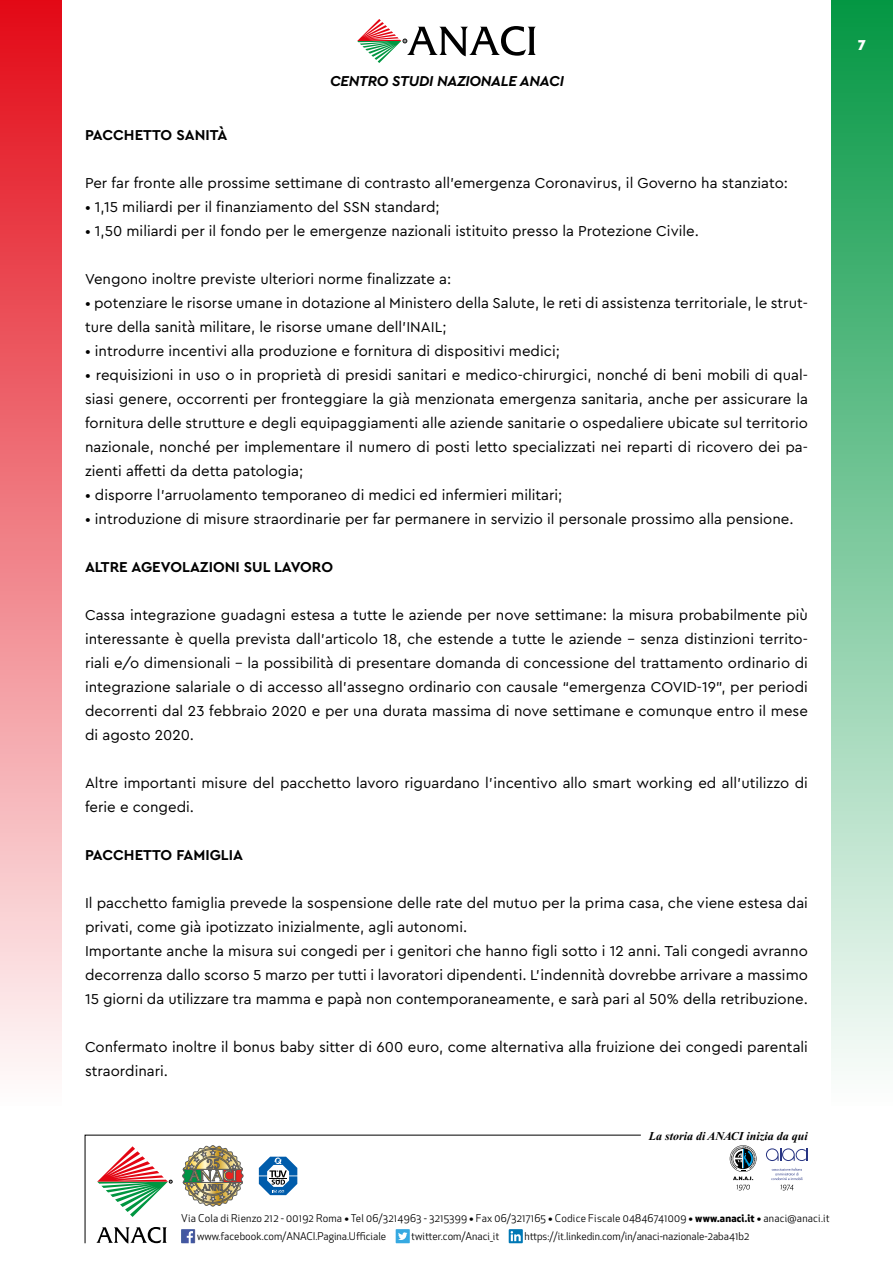
<style>
.page{position:relative;width:893px;height:1263px;background:#fff}
.page>*{position:absolute;margin:0;border:0;box-sizing:border-box;transform-origin:0 0}
.t1{font:15px/24px "Cera Pro";color:#000}
.t2{font:700 15px "Cera Pro";color:#000}
.t3{font:italic 700 15px "Cera Pro";letter-spacing:-.02em;color:#000}
.t4{font:900 15px "Cera Pro";color:#fff}
.t5{font:italic 700 12px "Times New Roman";color:#000}
.t6{font:10.5px/18px "Apex New";letter-spacing:.02em;color:#000}
.t7{font:10.5px "Apex New";color:#000}
.s1{font-family:"Cera Pro";font-weight:700;font-style:italic}
.s2{font-weight:700}
</style>
<div class="page">
<div style="left:0;top:0;width:62px;height:1106px;background:linear-gradient(to bottom,#e30916,#fefcfd)"></div>
<div style="left:831px;top:0;width:62px;height:1106px;background:linear-gradient(to bottom,#049743,#fdfefd)"></div>
<svg style="left:357px;top:19px;width:179px;height:44px"></svg>
<svg style="left:766px;top:1148px;width:42px;height:13px"></svg>
<svg style="left:730px;top:1145px;width:26px;height:45px"></svg>
<svg style="left:771px;top:1168px;width:32px;height:22px"></svg>
<svg style="left:85px;top:1135px;width:556px;height:108px"></svg>
<div style="left:396px;top:1229px;width:14px;height:14px;background:#36a9e1"></div>
<svg style="left:398px;top:1232px;width:9px;height:8px"></svg>
<img style="left:181px;top:1229px;width:14px;height:14px">
<svg style="left:509px;top:1229px;width:14px;height:14px"></svg>
<svg style="left:511px;top:1231px;width:10px;height:10px"></svg>
<img style="left:182px;top:1145px;width:61px;height:61px">
<svg style="left:259px;top:1157px;width:38px;height:38px"></svg>
<svg style="left:96px;top:1227px;width:71px;height:16px"></svg>
<svg style="left:97px;top:1146px;width:75px;height:71px"></svg>
<p class="t3" style="left:330px;top:71px;width:235px">CENTRO STUDI NAZIONALE ANACI</p>
<p class="t2" style="left:85px;top:125px;width:144px">PACCHETTO SANITÀ</p>
<p class="t1" style="left:85px;top:170px;width:705px">Per far fronte alle prossime settimane di contrasto all’emergenza Coronavirus, il Governo ha stanziato:</p>
<p class="t1" style="left:85px;top:194px;width:356px">• 1,15 miliardi per il finanziamento del SSN standard;</p>
<p class="t1" style="left:85px;top:218px;width:615px">• 1,50 miliardi per il fondo per le emergenze nazionali istituito presso la Protezione Civile.</p>
<p class="t1" style="left:85px;top:266px;width:368px">Vengono inoltre previste ulteriori norme finalizzate a:</p>
<p class="t1" style="left:85px;top:290px;width:724px">• potenziare le risorse umane in dotazione al Ministero della Salute, le reti di assistenza territoriale, le strut&shy;ture della sanità militare, le risorse umane dell’INAIL;</p>
<p class="t1" style="left:85px;top:338px;width:476px">• introdurre incentivi alla produzione e fornitura di dispositivi medici;</p>
<p class="t1" style="left:85px;top:362px;width:724px;text-align:justify">• requisizioni in uso o in proprietà di presidi sanitari e medico-chirurgici, nonché di beni mobili di qual&shy;siasi genere, occorrenti per fronteggiare la già menzionata emergenza sanitaria, anche per assicurare la fornitura delle strutture e degli equipaggiamenti alle aziende sanitarie o ospedaliere ubicate sul territorio nazionale, nonché per implementare il numero di posti letto specializzati nei reparti di ricovero dei pa&shy;zienti affetti da detta patologia;</p>
<p class="t1" style="left:85px;top:482px;width:479px">• disporre l’arruolamento temporaneo di medici ed infermieri militari;</p>
<p class="t1" style="left:85px;top:506px;width:710px">• introduzione di misure straordinarie per far permanere in servizio il personale prossimo alla pensione.</p>
<p class="t2" style="left:85px;top:557px;width:249px">ALTRE AGEVOLAZIONI SUL LAVORO</p>
<p class="t1" style="left:85px;top:602px;width:724px;text-align:justify">Cassa integrazione guadagni estesa a tutte le aziende per nove settimane: la misura probabilmente più interessante è quella prevista dall’articolo 18, che estende a tutte le aziende - senza distinzioni territo&shy;riali e/o dimensionali - la possibilità di presentare domanda di concessione del trattamento ordinario di integrazione salariale o di accesso all’assegno ordinario con causale “emergenza COVID-19”, per periodi decorrenti dal 23 febbraio 2020 e per una durata massima di nove settimane e comunque entro il mese di agosto 2020.</p>
<p class="t1" style="left:85px;top:770px;width:724px">Altre importanti misure del pacchetto lavoro riguardano l’incentivo allo smart working ed all’utilizzo di ferie e congedi.</p>
<p class="t2" style="left:85px;top:845px;width:159px">PACCHETTO FAMIGLIA</p>
<p class="t1" style="left:85px;top:890px;width:724px">Il pacchetto famiglia prevede la sospensione delle rate del mutuo per la prima casa, che viene estesa dai privati, come già ipotizzato inizialmente, agli autonomi.<br>Importante anche la misura sui congedi per i genitori che hanno figli sotto i 12 anni. Tali congedi avranno decorrenza dallo scorso 5 marzo per tutti i lavoratori dipendenti. L’indennità dovrebbe arrivare a massimo 15 giorni da utilizzare tra mamma e papà non contemporaneamente, e sarà pari al 50% della retribuzione.</p>
<p class="t1" style="left:85px;top:1034px;width:724px">Confermato inoltre il bonus baby sitter di 600 euro, come alternativa alla fruizione dei congedi parentali straordinari.</p>
<p class="t5" style="left:649px;top:1129px;width:161px">La storia di ANACI inizia da qui</p>
<p class="t6" style="left:197px;top:1209px;width:634px;text-indent:-16px">Via Cola di Rienzo 212 - 00192 Roma <span class="s1">•</span> Tel 06/3214963 - 3215399 <span class="s1">•</span> Fax 06/3217165 <span class="s1">•</span> Codice Fiscale 04846741009 <span class="s1">•</span> <span class="s2">www.anaci.it</span> <span class="s1">•</span> anaci@anaci.it www.facebook.com/ANACI.Pagina.Ufficiale</p>
<p class="t7" style="left:411px;top:1229px;width:90px">twitter.com/Anaci_it</p>
<p class="t7" style="left:524px;top:1229px;width:226px">https://it.linkedin.com/in/anaci-nazionale-2aba41b2</p>
<p class="t4" style="left:858px;top:35px;width:10px">7</p>
</div>
